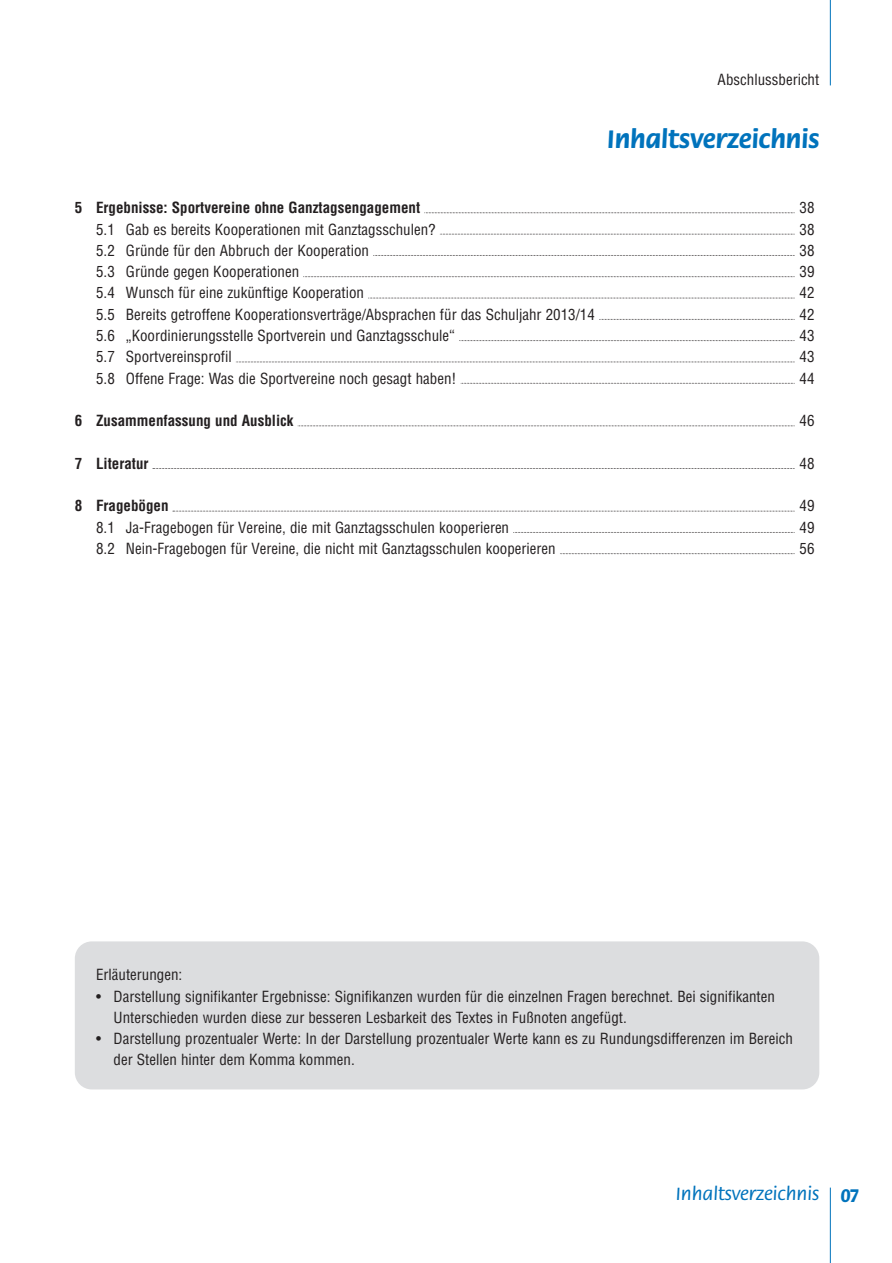
<style>
.page{position:relative;width:892px;height:1263px;background:#fff}
.page>*{position:absolute;margin:0;border:0;box-sizing:border-box;transform-origin:0 0}
.t1{font:700 27px "Flora";color:#0073bc}
.t2{font:500 19.5px "Flora";color:#0073bc}
.t3{font:condensed 15px/21.3px "Helvetica";color:#231f20}
.t4{font:700 condensed 15px "Helvetica Com";color:#231f20}
.s1{font-weight:700}
</style>
<div class="page">
<hr style="left:830px;top:0;width:1px;height:85px;background:#0073bc">
<hr style="left:830px;top:1187px;width:1px;height:76px;background:#0073bc">
<div style="left:75px;top:941px;width:744px;height:148px;background:#dcdddf;border-radius:17px"></div>
<svg style="left:459px;top:340px;width:335px;height:1px"></svg>
<svg style="left:236px;top:361px;width:558px;height:1px"></svg>
<svg style="left:460px;top:383px;width:334px;height:1px"></svg>
<svg style="left:298px;top:425px;width:496px;height:1px"></svg>
<svg style="left:153px;top:468px;width:641px;height:1px"></svg>
<svg style="left:513px;top:532px;width:281px;height:1px"></svg>
<svg style="left:560px;top:553px;width:234px;height:1px"></svg>
<svg style="left:173px;top:511px;width:621px;height:1px"></svg>
<svg style="left:303px;top:276px;width:491px;height:1px"></svg>
<svg style="left:368px;top:298px;width:426px;height:1px"></svg>
<svg style="left:599px;top:319px;width:195px;height:1px"></svg>
<svg style="left:424px;top:212px;width:370px;height:1px"></svg>
<svg style="left:440px;top:234px;width:354px;height:1px"></svg>
<svg style="left:373px;top:255px;width:421px;height:1px"></svg>
<p class="t3" style="left:717px;top:70px;width:103px">Abschlussbericht</p>
<h1 class="t1" style="left:607px;top:128px;width:213px">Inhaltsverzeichnis</h1>
<p class="t4" style="left:75px;top:198px;width:347px">5 Ergebnisse: Sportvereine ohne Ganztagsengagement</p>
<p class="t3" style="left:799px;top:198px;width:16px">38</p>
<p class="t3" style="left:96px;top:220px;width:341px">5.1 Gab es bereits Kooperationen mit Ganztagsschulen?</p>
<p class="t3" style="left:799px;top:220px;width:16px">38</p>
<p class="t3" style="left:96px;top:241px;width:274px">5.2 Gründe für den Abbruch der Kooperation</p>
<p class="t3" style="left:799px;top:241px;width:16px">38</p>
<p class="t3" style="left:96px;top:262px;width:204px">5.3 Gründe gegen Kooperationen</p>
<p class="t3" style="left:799px;top:262px;width:16px">39</p>
<p class="t3" style="left:96px;top:283px;width:269px">5.4 Wunsch für eine zukünftige Kooperation</p>
<p class="t3" style="left:799px;top:283px;width:16px">42</p>
<p class="t3" style="left:96px;top:305px;width:500px">5.5 Bereits getroffene Kooperationsverträge/Absprachen für das Schuljahr 2013/14</p>
<p class="t3" style="left:799px;top:305px;width:16px">42</p>
<p class="t3" style="left:96px;top:326px;width:360px">5.6 „Koordinierungsstelle Sportverein und Ganztagsschule“</p>
<p class="t3" style="left:799px;top:326px;width:16px">43</p>
<p class="t3" style="left:96px;top:347px;width:137px">5.7 Sportvereinsprofil</p>
<p class="t3" style="left:799px;top:347px;width:16px">43</p>
<p class="t3" style="left:96px;top:369px;width:362px">5.8 Offene Frage: Was die Sportvereine noch gesagt haben!</p>
<p class="t3" style="left:799px;top:369px;width:16px">44</p>
<p class="t4" style="left:75px;top:411px;width:220px">6 Zusammenfassung und Ausblick</p>
<p class="t3" style="left:799px;top:411px;width:16px">46</p>
<p class="t4" style="left:75px;top:453px;width:75px">7 Literatur</p>
<p class="t3" style="left:799px;top:454px;width:16px">48</p>
<p class="t4" style="left:75px;top:496px;width:95px">8 Fragebögen</p>
<p class="t3" style="left:799px;top:496px;width:16px">49</p>
<p class="t3" style="left:96px;top:518px;width:414px">8.1 Ja-Fragebogen für Vereine, die mit Ganztagsschulen kooperieren</p>
<p class="t3" style="left:799px;top:518px;width:16px">49</p>
<p class="t3" style="left:96px;top:539px;width:461px">8.2 Nein-Fragebogen für Vereine, die nicht mit Ganztagsschulen kooperieren</p>
<p class="t3" style="left:799px;top:539px;width:16px">56</p>
<p class="t3" style="left:96px;top:965px;width:88px">Erläuterungen:</p>
<p class="t3" style="left:114px;top:986px;width:662px;text-indent:-18px">• Darstellung signifikanter Ergebnisse: Signifikanzen wurden für die einzelnen Fragen berechnet. Bei signifikanten<br>Unterschieden wurden diese zur besseren Lesbarkeit des Textes in Fußnoten angefügt.</p>
<p class="t3" style="left:114px;top:1029px;width:681px;text-indent:-18px">• Darstellung prozentualer Werte: In der Darstellung prozentualer Werte kann es zu Rundungsdifferenzen im Bereich der Stellen hinter dem Komma kommen.</p>
<h2 class="t2" style="left:676px;top:1185px;width:185px">Inhaltsverzeichnis <span class="s1">07</span></h2>
</div>
